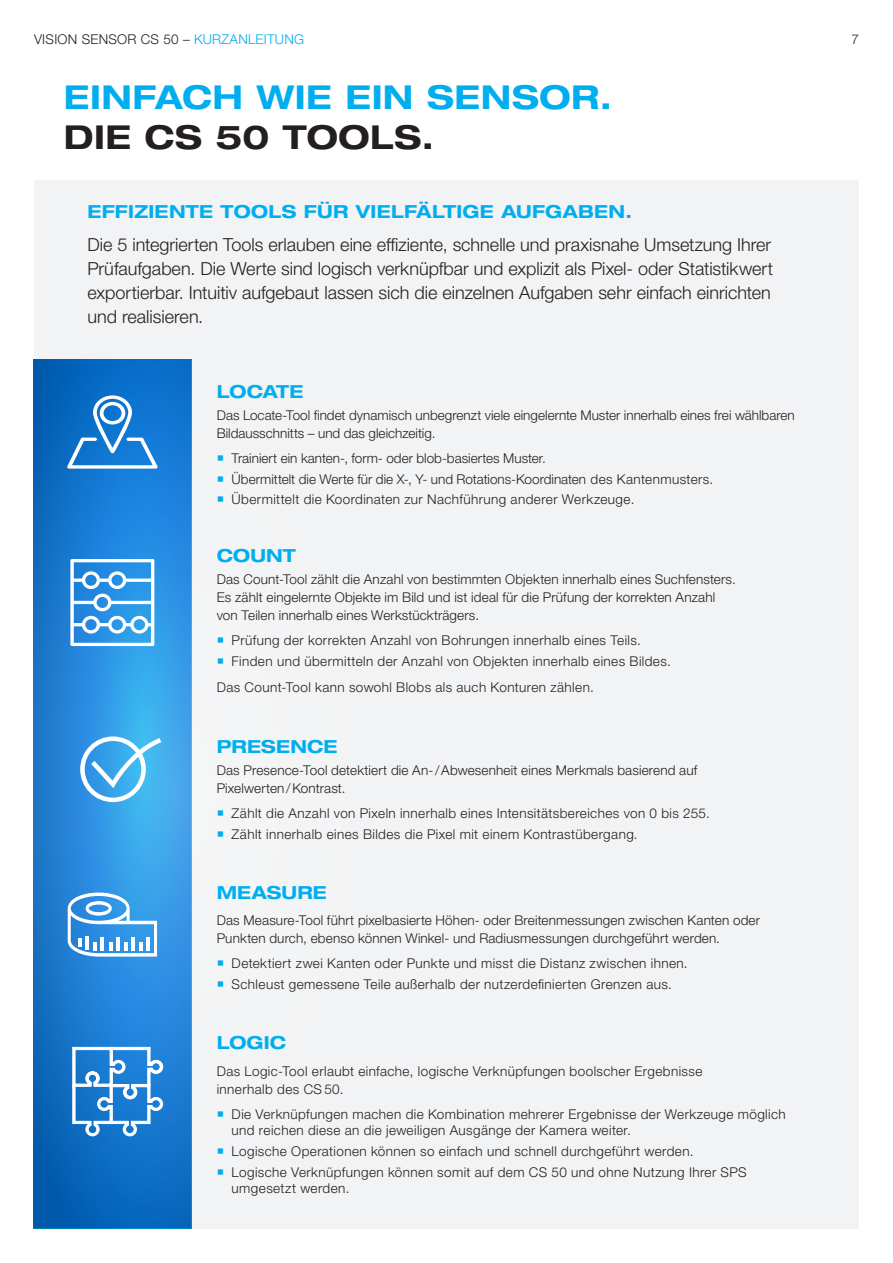
<style>
.page{position:relative;width:893px;height:1263px;background:#fff}
.page>*{position:absolute;margin:0;border:0;box-sizing:border-box;transform-origin:0 0}
.t1{font:700 expanded 33px "Helvetica Neue LTW1 G";letter-spacing:.015em;color:#00aeef}
.t2{font:700 expanded 33px "Helvetica Neue LTW1 G";letter-spacing:.015em;color:#231f20}
.t3{font:300 18px/24px "Helvetica Neue LTW1 G";color:#231f20}
.t4{font:700 expanded 18px "Helvetica Neue LTW1 G";letter-spacing:.01em;color:#00aeef}
.t5{font:300 13.5px/18px "Helvetica Neue LTW1 G";letter-spacing:.02em;color:#231f20}
.t6{font:300 13.5px/18px "Helvetica Neue LTW1 G";color:#231f20}
.s1{color:#00aeef}
</style>
<div class="page">
<div style="left:34px;top:181px;width:825px;height:1048px;background:#f2f3f4"></div>
<svg style="left:33px;top:359px;width:159px;height:870px;background:#1f80d2"></svg>
<svg style="left:67px;top:395px;width:91px;height:74px"></svg>
<svg style="left:68px;top:892px;width:89px;height:64px"></svg>
<svg style="left:72px;top:1046px;width:91px;height:90px"></svg>
<svg style="left:70px;top:559px;width:84px;height:87px"></svg>
<svg style="left:86px;top:734px;width:80px;height:62px;background:#5bb8ee"></svg>
<div style="left:80px;top:736px;width:66px;height:66px;border:4px solid #fff;border-radius:50%"></div>
<p class="t5" style="left:34px;top:30px;width:272px">VISION SENSOR CS 50 – <span class="s1">KURZANLEITUNG</span></p>
<p class="t5" style="left:851px;top:30px;width:9px">7</p>
<h1 class="t1" style="left:64px;top:75px;width:550px">EINFACH WIE EIN SENSOR.</h1>
<h1 class="t2" style="left:64px;top:116px;width:372px">DIE CS 50 TOOLS.</h1>
<h2 class="t4" style="left:87px;top:200px;width:546px">EFFIZIENTE TOOLS FÜR VIELFÄLTIGE AUFGABEN.</h2>
<p class="t3" style="left:87px;top:232px;width:687px">Die 5 integrierten Tools erlauben eine effiziente, schnelle und praxisnahe Umsetzung Ihrer Prüfaufgaben. Die Werte sind logisch verknüpfbar und explizit als Pixel- oder Statistikwert exportierbar. Intuitiv aufgebaut lassen sich die einzelnen Aufgaben sehr einfach einrichten und realisieren.</p>
<h2 class="t4" style="left:217px;top:379px;width:88px">LOCATE</h2>
<p class="t6" style="left:217px;top:406px;width:580px">Das Locate-Tool findet dynamisch unbegrenzt viele eingelernte Muster innerhalb eines frei wählbaren<br>Bildausschnitts – und das gleichzeitig.</p>
<p class="t6" style="left:217px;top:449px;width:331px"><span class="s1">○</span> Trainiert ein kanten-, form- oder blob-basiertes Muster.</p>
<p class="t6" style="left:217px;top:470px;width:498px"><span class="s1">○</span> Übermittelt die Werte für die X-, Y- und Rotations-Koordinaten des Kantenmusters.</p>
<p class="t5" style="left:217px;top:490px;width:419px"><span class="s1">○</span> Übermittelt die Koordinaten zur Nachführung anderer Werkzeuge.</p>
<h2 class="t4" style="left:217px;top:544px;width:81px">COUNT</h2>
<p class="t5" style="left:217px;top:570px;width:521px">Das Count-Tool zählt die Anzahl von bestimmten Objekten innerhalb eines Suchfensters.<br>Es zählt eingelernte Objekte im Bild und ist ideal für die Prüfung der korrekten Anzahl von Teilen innerhalb eines Werkstückträgers.</p>
<p class="t5" style="left:217px;top:631px;width:426px"><span class="s1">○</span> Prüfung der korrekten Anzahl von Bohrungen innerhalb eines Teils.</p>
<p class="t5" style="left:217px;top:648px;width:456px;line-height:26.5px"><span class="s1">○</span> Finden und übermitteln der Anzahl von Objekten innerhalb eines Bildes.<br>Das Count-Tool kann sowohl Blobs als auch Konturen zählen.</p>
<h2 class="t4" style="left:217px;top:734px;width:122px">PRESENCE</h2>
<p class="t5" style="left:217px;top:761px;width:482px">Das Presence-Tool detektiert die An-/Abwesenheit eines Merkmals basierend auf<br>Pixelwerten/Kontrast.</p>
<p class="t5" style="left:217px;top:804px;width:495px"><span class="s1">○</span> Zählt die Anzahl von Pixeln innerhalb eines Intensitätsbereiches von 0 bis 255.</p>
<p class="t5" style="left:217px;top:825px;width:422px"><span class="s1">○</span> Zählt innerhalb eines Bildes die Pixel mit einem Kontrastübergang.</p>
<h2 class="t4" style="left:217px;top:880px;width:112px">MEASURE</h2>
<p class="t5" style="left:217px;top:911px;width:545px">Das Measure-Tool führt pixelbasierte Höhen- oder Breitenmessungen zwischen Kanten oder<br>Punkten durch, ebenso können Winkel- und Radiusmessungen durchgeführt werden.</p>
<p class="t5" style="left:217px;top:954px;width:472px"><span class="s1">○</span> Detektiert zwei Kanten oder Punkte und misst die Distanz zwischen ihnen.</p>
<p class="t5" style="left:217px;top:975px;width:457px"><span class="s1">○</span> Schleust gemessene Teile außerhalb der nutzerdefinierten Grenzen aus.</p>
<h2 class="t4" style="left:217px;top:1031px;width:71px">LOGIC</h2>
<p class="t5" style="left:217px;top:1062px;width:487px">Das Logic-Tool erlaubt einfache, logische Verknüpfungen boolscher Ergebnisse innerhalb des CS 50.</p>
<p class="t5" style="left:232px;top:1105px;width:556px;line-height:16.5px;text-indent:-15px"><span class="s1">○</span> Die Verknüpfungen machen die Kombination mehrerer Ergebnisse der Werkzeuge möglich und reichen diese an die jeweiligen Ausgänge der Kamera weiter.</p>
<p class="t5" style="left:217px;top:1142px;width:478px"><span class="s1">○</span> Logische Operationen können so einfach und schnell durchgeführt werden.</p>
<p class="t5" style="left:232px;top:1163px;width:517px;line-height:16.5px;text-indent:-15px"><span class="s1">○</span> Logische Verknüpfungen können somit auf dem CS 50 und ohne Nutzung Ihrer SPS umgesetzt werden.</p>
</div>
